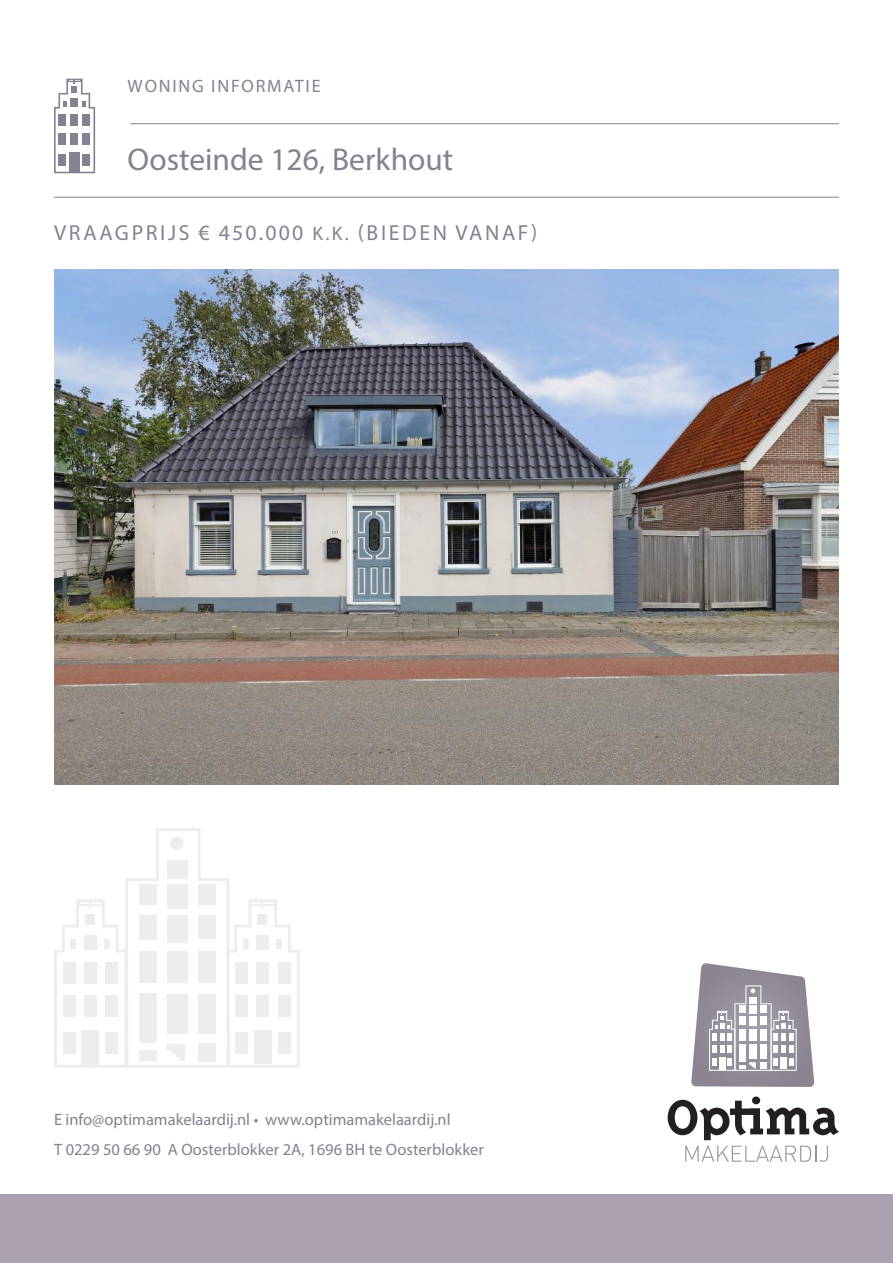
<style>
.page{position:relative;width:893px;height:1263px;background:#fff}
.page>*{position:absolute;margin:0;border:0;box-sizing:border-box;transform-origin:0 0}
.t1{font:31.5px "Myriad Pro";color:#848190}
.t2{font:21.75px "Myriad Pro";letter-spacing:.12em;color:#848190}
.t3{font:18px "Myriad Pro";letter-spacing:.1em;color:#848190}
.t4{font:16.5px/30px "Myriad Pro";color:#848190}
.s1{font-size:19.5px}
</style>
<div class="page">
<hr style="left:54px;top:197px;width:785px;height:1px;background:#848190">
<hr style="left:131px;top:123px;width:708px;height:1px;background:#848190">
<div style="left:0;top:1195px;width:893px;height:68px;background:#aca1b1"></div>
<svg style="left:668px;top:1096px;width:171px;height:44px"></svg>
<svg style="left:685px;top:1146px;width:143px;height:16px"></svg>
<svg style="left:691px;top:963px;width:123px;height:124px"></svg>
<svg style="left:54px;top:79px;width:41px;height:94px"></svg>
<img style="left:54px;top:270px;width:785px;height:514px">
<svg style="left:54px;top:828px;width:246px;height:240px"></svg>
<p class="t3" style="left:128px;top:75px;width:194px">WONING INFORMATIE</p>
<h1 class="t1" style="left:128px;top:140px;width:327px">Oosteinde 126, Berkhout</h1>
<h2 class="t2" style="left:54px;top:219px;width:485px">VRAAGPRIJS € 450.000 <span class="s1">K.K.</span> (BIEDEN VANAF)</h2>
<p class="t4" style="left:54px;top:1104px;width:431px">E info@optimamakelaardij.nl • www.optimamakelaardij.nl<br>T 0229 50 66 90 A Oosterblokker 2A, 1696 BH te Oosterblokker</p>
</div>
